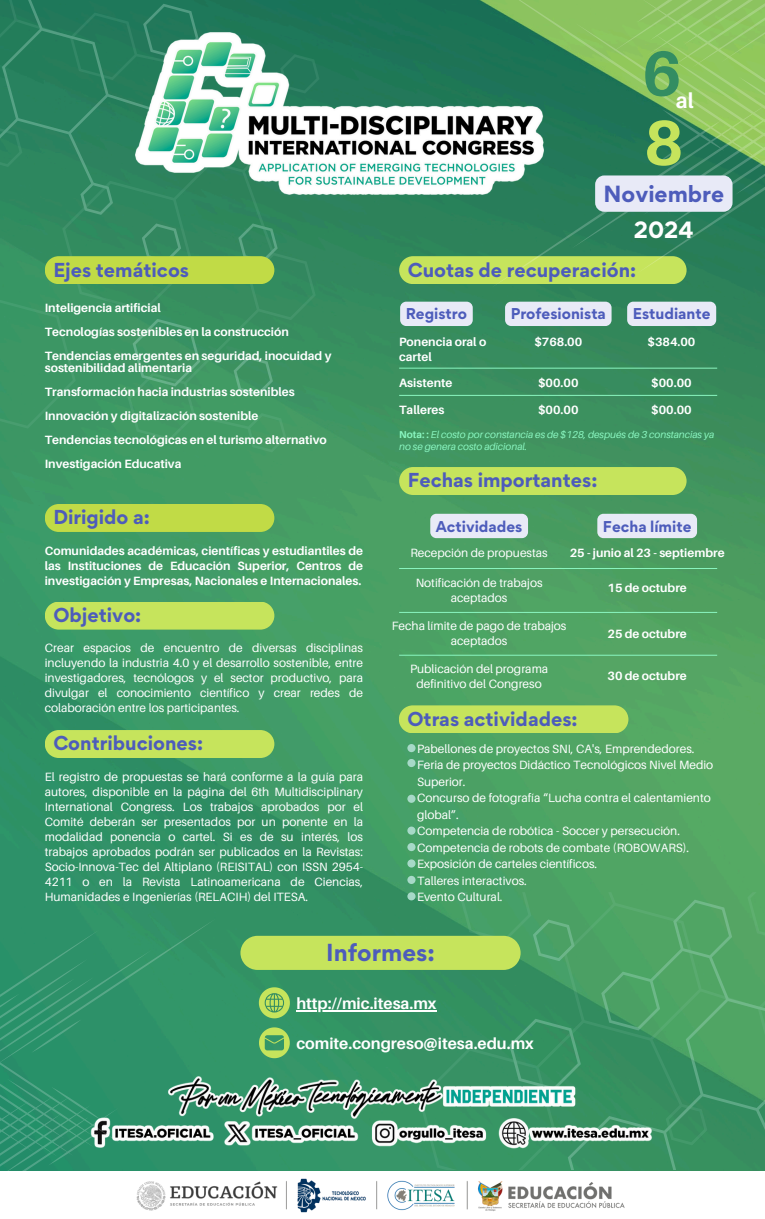
<style>
.page{position:relative;width:765px;height:1219px;background:#fff}
.page>*{position:absolute;margin:0;border:0;box-sizing:border-box;transform-origin:0 0}
.t1{font:700 63.4px "Aileron";color:#338d62}
.t2{font:700 63.4px "Aileron";color:#c6e45c}
.t3{font:700 22px "Gordita";color:#4d5cbb}
.t4{font:700 21.3px "Aileron";color:#fff}
.t5{font:700 21px "Gordita";color:#fff}
.t6{font:700 20.9px "Gordita";color:#4d5cbb}
.t7{font:700 18px "Gordita";color:#4d5cbb}
.t8{font:700 15.9px "Aileron";color:#fff}
.t9{font:700 14px "Gordita";color:#4d5cbb}
.t10{font:12px/15px "Aileron";color:#fff;text-align:center}
.t11{font:700 12px/15px "Aileron";color:#fff}
.t12{font:italic 10px/12px "Aileron";color:#8af6c0}
.s1{font-weight:700;font-style:normal}
</style>
<div class="page">
<img style="left:0;top:0;width:765px;height:1170px">
<div style="left:0;top:298px;width:62px;height:131px;background:#3c9664"></div>
<svg style="left:62px;top:195px;width:258px;height:257px;background:#3b9362"></svg>
<svg style="left:133px;top:319px;width:67px;height:67px;background:#429868"></svg>
<svg style="left:234px;top:356px;width:39px;height:40px;background:#449868"></svg>
<svg style="left:0;top:0;width:268px;height:246px;background:#29825e"></svg>
<svg style="left:419px;top:892px;width:346px;height:277px;background:#3b9563"></svg>
<svg style="left:509px;top:1019px;width:59px;height:48px;background:#379363"></svg>
<svg style="left:533px;top:919px;width:35px;height:42px"></svg>
<svg style="left:568px;top:899px;width:197px;height:270px;background:#489e64"></svg>
<img style="left:216px;top:1178px;width:409px;height:35px">
<img style="left:135px;top:32px;width:356px;height:163px">
<svg style="left:45px;top:223px;width:233px;height:61px;background:#71ad55"></svg>
<div style="left:45px;top:504px;width:229px;height:28px;background:#c1db46"></div>
<div style="left:45px;top:602px;width:229px;height:27px;background:#c6e45c"></div>
<div style="left:45px;top:730px;width:229px;height:28px;background:#c6e45c"></div>
<div style="left:399px;top:705px;width:229px;height:28px;background:#c6e45c"></div>
<svg style="left:399px;top:256px;width:92px;height:28px;background:#bfe05b"></svg>
<div style="left:399px;top:467px;width:288px;height:28px;background:#c6e45c"></div>
<img style="left:216px;top:1067px;width:493px;height:89px">
<hr style="left:399px;top:368px;width:318px;height:1px;background:#8af6c0">
<hr style="left:399px;top:395px;width:318px;height:1px;background:#8af6c0">
<hr style="left:399px;top:568px;width:318px;height:1px;background:#8af6c0">
<hr style="left:399px;top:612px;width:318px;height:1px;background:#8af6c0">
<hr style="left:399px;top:655px;width:318px;height:1px;background:#8af6c0">
<div style="left:407px;top:744px;width:9px;height:8px;background:#a7d9c8;border-radius:50%"></div>
<div style="left:407px;top:759px;width:9px;height:8px;background:#a7d9c8;border-radius:50%"></div>
<div style="left:407px;top:795px;width:9px;height:8px;background:#a7d9c8;border-radius:50%"></div>
<div style="left:407px;top:826px;width:9px;height:9px;background:#a7d9c8;border-radius:50%"></div>
<div style="left:407px;top:859px;width:9px;height:8px;background:#a7d9c8;border-radius:50%"></div>
<div style="left:407px;top:876px;width:9px;height:8px;background:#a7d9c8;border-radius:50%"></div>
<div style="left:407px;top:892px;width:9px;height:8px;background:#a7d9c8;border-radius:50%"></div>
<div style="left:407px;top:843px;width:9px;height:8px;background:#a7d9c8;border-radius:50%"></div>
<div style="left:240px;top:936px;width:281px;height:34px;background:#c6e45c"></div>
<svg style="left:259px;top:987px;width:31px;height:31px"></svg>
<svg style="left:259px;top:1027px;width:31px;height:31px"></svg>
<svg style="left:491px;top:0;width:274px;height:288px;background:#5b9e61"></svg>
<svg style="left:0;top:918px;width:216px;height:293px;background:#4fa180"></svg>
<hr style="left:296px;top:1010px;width:141px;height:2px;background:#fff">
<div style="left:400px;top:302px;width:73px;height:24px;background:#e8eaf7;border-radius:6px"></div>
<div style="left:505px;top:302px;width:107px;height:24px;background:#e8eaf7;border-radius:6px"></div>
<div style="left:430px;top:514px;width:98px;height:24px;background:#e8eaf7;border-radius:6px"></div>
<div style="left:597px;top:514px;width:100px;height:24px;background:#e8eaf7;border-radius:6px"></div>
<div style="left:627px;top:302px;width:89px;height:24px;background:#e8eaf7;border-radius:6px"></div>
<div style="left:595px;top:175px;width:138px;height:37px;background:#e8eaf7;border-radius:9px"></div>
<p class="t1" style="left:642px;top:34px;width:41px">6</p>
<h1 class="t4" style="left:676px;top:88px;width:19px">al</h1>
<p class="t2" style="left:644px;top:103px;width:41px">8</p>
<h6 class="t7" style="left:53px;top:257px;width:137px">Ejes temáticos</h6>
<h1 class="t11" style="left:45px;top:300px;width:117px">Inteligencia artificial</h1>
<h1 class="t11" style="left:45px;top:324px;width:246px">Tecnologías sostenibles en la construcción</h1>
<p class="t11" style="left:45px;top:349px;width:288px;line-height:12px">Tendencias emergentes en seguridad, inocuidad y sostenibilidad alimentaria</p>
<h2 class="t11" style="left:45px;top:384px;width:251px">Transformación hacia industrias sostenibles</h2>
<h5 class="t11" style="left:45px;top:408px;width:215px">Innovación y digitalización sostenible</h5>
<h5 class="t11" style="left:45px;top:432px;width:284px">Tendencias tecnológicas en el turismo alternativo</h5>
<h5 class="t11" style="left:45px;top:456px;width:138px">Investigación Educativa</h5>
<h5 class="t7" style="left:53px;top:505px;width:98px">Dirigido a:</h5>
<h5 class="t11" style="left:45px;top:543px;width:320px;text-align:justify">Comunidades académicas, científicas y estudiantiles de las Instituciones de Educación Superior, Centros de investigación y Empresas, Nacionales e Internacionales.</h5>
<h6 class="t7" style="left:53px;top:603px;width:90px">Objetivo:</h6>
<h5 class="t10" style="left:45px;top:640px;width:320px;text-align:justify">Crear espacios de encuentro de diversas disciplinas incluyendo la industria 4.0 y el desarrollo sostenible, entre investigadores, tecnólogos y el sector productivo, para divulgar el conocimiento científico y crear redes de colaboración entre los participantes.</h5>
<h5 class="t7" style="left:53px;top:731px;width:151px">Contribuciones:</h5>
<h5 class="t10" style="left:45px;top:769px;width:320px;text-align:justify">El registro de propuestas se hará conforme a la guía para autores, disponible en la página del 6th Multidisciplinary International Congress. Los trabajos aprobados por el Comité deberán ser presentados por un ponente en la modalidad ponencia o cartel. Si es de su interés, los trabajos aprobados podrán ser publicados en la Revistas:<br>Socio-Innova-Tec del Altiplano (REISITAL) con ISSN 2954- 4211 o en la Revista Latinoamericana de Ciencias, Humanidades e Ingenierías (RELACIH) del ITESA.</h5>
<h1 class="t6" style="left:603px;top:180px;width:122px">Noviembre</h1>
<p class="t5" style="left:634px;top:216px;width:61px">2024</p>
<h6 class="t7" style="left:408px;top:257px;width:230px">Cuotas de recuperación:</h6>
<h2 class="t9" style="left:406px;top:305px;width:63px">Registro</h2>
<h2 class="t9" style="left:511px;top:305px;width:97px">Profesionista</h2>
<h4 class="t11" style="left:399px;top:334px;width:89px">Ponencia oral o cartel</h4>
<h4 class="t11" style="left:534px;top:334px;width:49px">$768.00</h4>
<p class="t9" style="left:633px;top:305px;width:79px">Estudiante</p>
<h5 class="t11" style="left:648px;top:334px;width:49px">$384.00</h5>
<h4 class="t11" style="left:399px;top:375px;width:55px">Asistente</h4>
<h5 class="t11" style="left:399px;top:402px;width:47px">Talleres</h5>
<p class="t11" style="left:538px;top:375px;width:42px">$00.00</p>
<h2 class="t11" style="left:651px;top:375px;width:42px">$00.00</h2>
<h2 class="t11" style="left:538px;top:402px;width:42px">$00.00</h2>
<h4 class="t11" style="left:651px;top:402px;width:42px">$00.00</h4>
<h4 class="t12" style="left:399px;top:428px;width:316px"><span class="s1">Nota: :</span> El costo por constancia es de $128, después de 3 constancias ya no se genera costo adicional.</h4>
<h5 class="t7" style="left:408px;top:468px;width:191px">Fechas importantes:</h5>
<h6 class="t9" style="left:436px;top:517px;width:88px">Actividades</h6>
<h6 class="t9" style="left:603px;top:517px;width:90px">Fecha límite</h6>
<h5 class="t10" style="left:411px;top:545px;width:139px">Recepción de propuestas</h5>
<h5 class="t11" style="left:570px;top:545px;width:156px">25 - junio al 23 - septiembre</h5>
<h5 class="t11" style="left:608px;top:580px;width:81px">15 de octubre</h5>
<h5 class="t11" style="left:608px;top:626px;width:81px">25 de octubre</h5>
<h5 class="t11" style="left:608px;top:668px;width:81px">30 de octubre</h5>
<h5 class="t10" style="left:416px;top:575px;width:128px">Notificación de trabajos aceptados</h5>
<h5 class="t10" style="left:392px;top:618px;width:176px">Fecha límite de pago de trabajos aceptados</h5>
<h5 class="t10" style="left:410px;top:661px;width:140px">Publicación del programa definitivo del Congreso</h5>
<h6 class="t7" style="left:407px;top:706px;width:172px">Otras actividades:</h6>
<h5 class="t10" style="left:417px;top:740px;width:298px;line-height:16.5px;text-align:left">Pabellones de proyectos SNI, CA's, Emprendedores.<br>Feria de proyectos Didáctico Tecnológicos Nivel Medio Superior.<br>Concurso de fotografía “Lucha contra el calentamiento global”.<br>Competencia de robótica - Soccer y persecución.<br>Competencia de robots de combate (ROBOWARS).<br>Exposición de carteles científicos.<br>Talleres interactivos.<br>Evento Cultural.</h5>
<h5 class="t3" style="left:326px;top:937px;width:110px">Informes:</h5>
<h2 class="t8" style="left:296px;top:993px;width:142px">http://mic.itesa.mx</h2>
<h6 class="t8" style="left:296px;top:1033px;width:239px">comite.congreso@itesa.edu.mx</h6>
</div>
